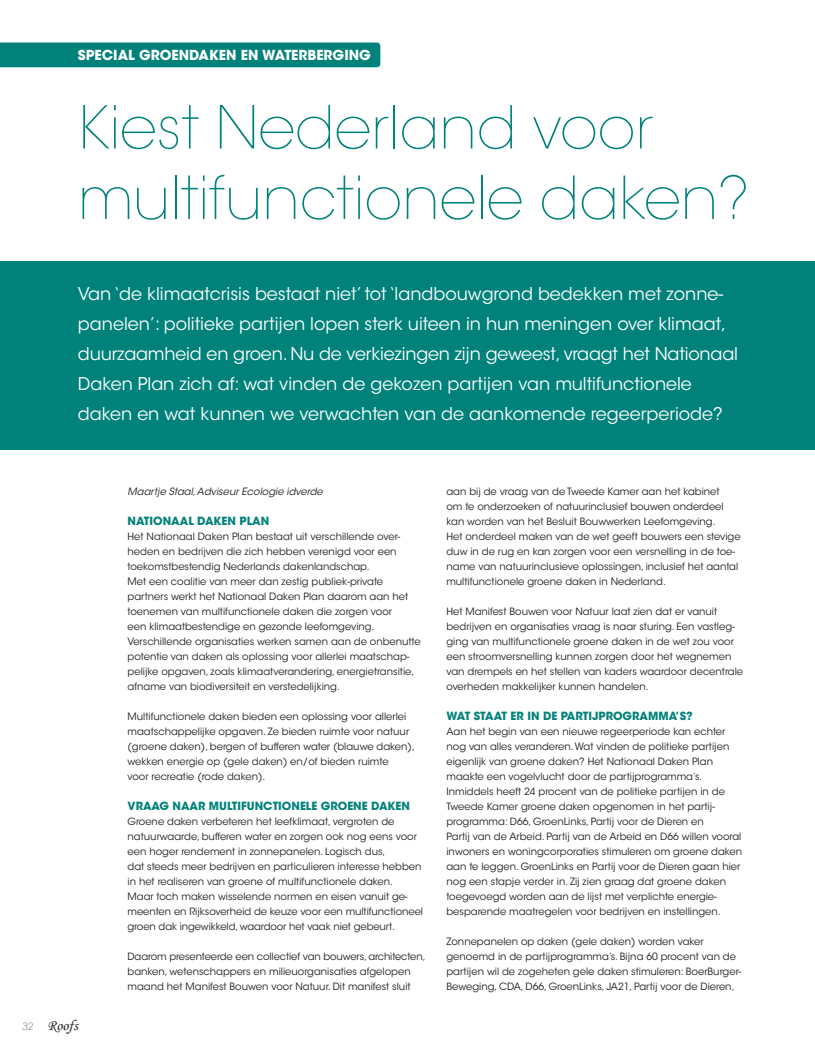
<style>
.page{position:relative;width:815px;height:1063px;background:#fff}
.page>*{position:absolute;margin:0;border:0;box-sizing:border-box;transform-origin:0 0}
.t1{font:200 58.75px/70.5px "ITC Avant Garde Std";color:#00827a}
.t2{font:17.5px/30px "ITC Avant Garde Std";color:#fff}
.t3{font:15px "Monotype Corsiva";color:#231f20}
.t4{font:700 13.75px "ITC Avant Garde Std";color:#fff}
.t5{font:700 11.25px "ITC Avant Garde Std";color:#00827a}
.t6{font:10px/15px "ITC Avant Garde Std";color:#231f20}
.t7{font:italic 10px "ITC Avant Garde Std";color:#231f20}
.s1{font-family:"ITC Avant Garde Std";font-weight:200;font-size:10px}
</style>
<div class="page">
<div style="left:0;top:261px;width:815px;height:189px;background:#00827a"></div>
<div style="left:0;top:43px;width:380px;height:24px;background:#00827a"></div>
<h3 class="t4" style="left:78px;top:46px;width:295px">SPECIAL GROENDAKEN EN WATERBERGING</h3>
<h1 class="t1" style="left:78px;top:93px;width:673px">Kiest Nederland voor multifunctionele daken?</h1>
<p class="t2" style="left:78px;top:279px;width:661px">Van ‘de klimaatcrisis bestaat niet’ tot ‘landbouwgrond bedekken met zonne&shy;panelen’: politieke partijen lopen sterk uiteen in hun meningen over klimaat, duurzaamheid en groen. Nu de verkiezingen zijn geweest, vraagt het Nationaal Daken Plan zich af: wat vinden de gekozen partijen van multifunctionele daken en wat kunnen we verwachten van de aankomende regeerperiode?</p>
<h3 class="t3" style="left:22px;top:1017px;width:57px"><span class="s1">32</span> Roofs</h3>
<p class="t7" style="left:128px;top:485px;width:197px">Maartje Staal, Adviseur Ecologie idverde</p>
<p class="t5" style="left:128px;top:514px;width:143px">NATIONAAL DAKEN PLAN</p>
<p class="t6" style="left:128px;top:529px;width:295px">Het Nationaal Daken Plan bestaat uit verschillende over&shy;heden en bedrijven die zich hebben verenigd voor een toekomstbestendig Nederlands dakenlandschap.<br>Met een coalitie van meer dan zestig publiek-private partners werkt het Nationaal Daken Plan daarom aan het toenemen van multifunctionele daken die zorgen voor<br>een klimaatbestendige en gezonde leefomgeving.<br>Verschillende organisaties werken samen aan de onbenutte potentie van daken als oplossing voor allerlei maatschap&shy;pelijke opgaven, zoals klimaatverandering, energietransitie, afname van biodiversiteit en verstedelijking.</p>
<p class="t6" style="left:128px;top:709px;width:289px">Multifunctionele daken bieden een oplossing voor allerlei maatschappelijke opgaven. Ze bieden ruimte voor natuur (groene daken), bergen of bufferen water (blauwe daken), wekken energie op (gele daken) en/of bieden ruimte<br>voor recreatie (rode daken).</p>
<p class="t5" style="left:128px;top:799px;width:284px">VRAAG NAAR MULTIFUNCTIONELE GROENE DAKEN</p>
<p class="t6" style="left:128px;top:814px;width:297px">Groene daken verbeteren het leefklimaat, vergroten de natuurwaarde, bufferen water en zorgen ook nog eens voor een hoger rendement in zonnepanelen. Logisch dus,<br>dat steeds meer bedrijven en particulieren interesse hebben in het realiseren van groene of multifunctionele daken.<br>Maar toch maken wisselende normen en eisen vanuit ge&shy;meenten en Rijksoverheid de keuze voor een multifunctioneel groen dak ingewikkeld, waardoor het vaak niet gebeurt.</p>
<p class="t6" style="left:128px;top:949px;width:300px">Daarom presenteerde een collectief van bouwers, architecten, banken, wetenschappers en milieuorganisaties afgelopen maand het Manifest Bouwen voor Natuur. Dit manifest sluit</p>
<p class="t6" style="left:446px;top:484px;width:296px">aan bij de vraag van de Tweede Kamer aan het kabinet<br>om te onderzoeken of natuurinclusief bouwen onderdeel kan worden van het Besluit Bouwwerken Leefomgeving.<br>Het onderdeel maken van de wet geeft bouwers een stevige duw in de rug en kan zorgen voor een versnelling in de toe&shy;name van natuurinclusieve oplossingen, inclusief het aantal multifunctionele groene daken in Nederland.</p>
<p class="t6" style="left:446px;top:604px;width:298px">Het Manifest Bouwen voor Natuur laat zien dat er vanuit bedrijven en organisaties vraag is naar sturing. Een vastleg&shy;ging van multifunctionele groene daken in de wet zou voor een stroomversnelling kunnen zorgen door het wegnemen van drempels en het stellen van kaders waardoor decentrale overheden makkelijker kunnen handelen.</p>
<p class="t5" style="left:446px;top:709px;width:248px">WAT STAAT ER IN DE PARTIJPROGRAMMA’S?</p>
<p class="t6" style="left:446px;top:724px;width:297px">Aan het begin van een nieuwe regeerperiode kan echter nog van alles veranderen. Wat vinden de politieke partijen eigenlijk van groene daken? Het Nationaal Daken Plan maakte een vogelvlucht door de partijprogramma’s.<br>Inmiddels heeft 24 procent van de politieke partijen in de Tweede Kamer groene daken opgenomen in het partij&shy;programma: D66, GroenLinks, Partij voor de Dieren en<br>Partij van de Arbeid. Partij van de Arbeid en D66 willen vooral inwoners en woningcorporaties stimuleren om groene daken aan te leggen. GroenLinks en Partij voor de Dieren gaan hier nog een stapje verder in. Zij zien graag dat groene daken toegevoegd worden aan de lijst met verplichte energie&shy;besparende maatregelen voor bedrijven en instellingen.</p>
<p class="t6" style="left:446px;top:934px;width:296px">Zonnepanelen op daken (gele daken) worden vaker genoemd in de partijprogramma’s. Bijna 60 procent van de partijen wil de zogeheten gele daken stimuleren: BoerBurger-Beweging, CDA, D66, GroenLinks, JA21, Partij voor de Dieren,</p>
</div>
